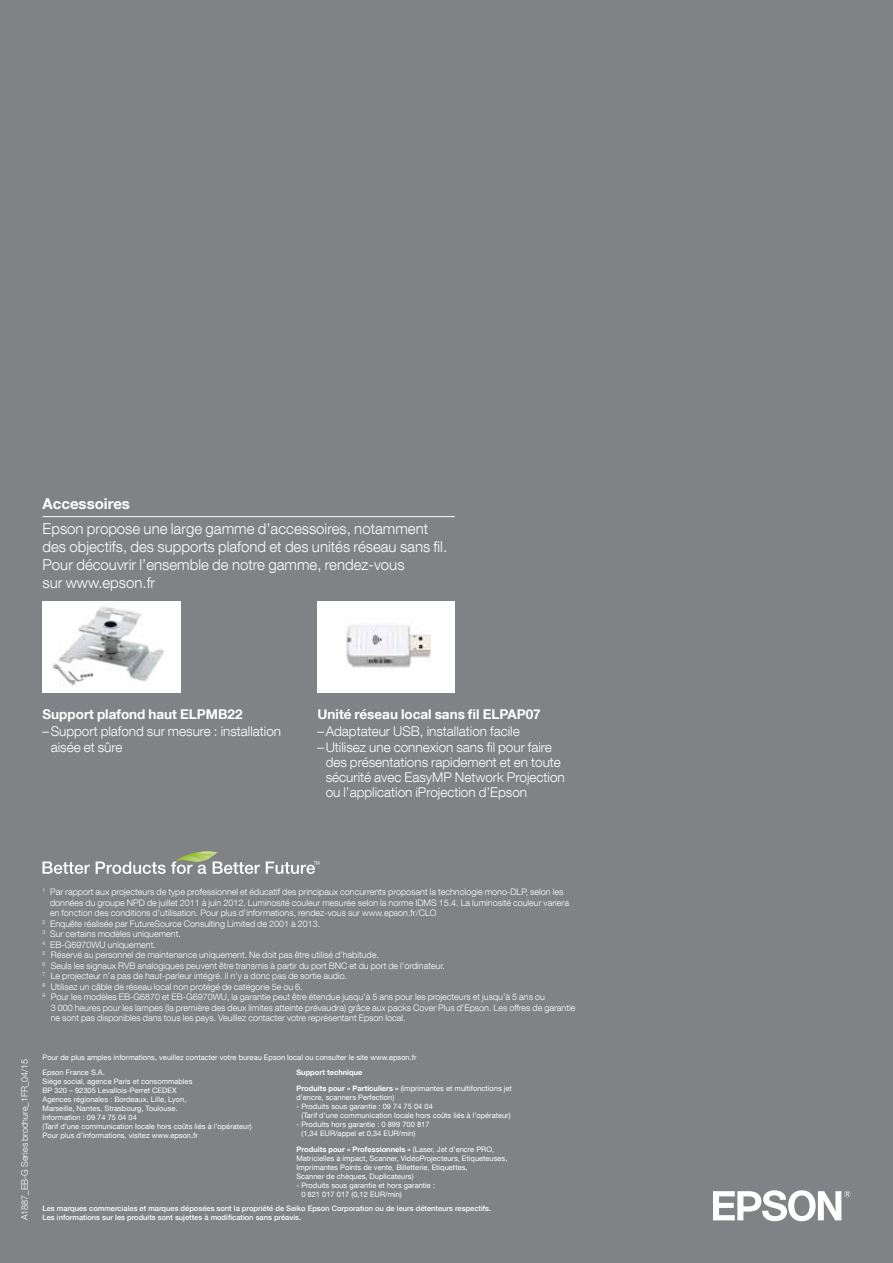
<style>
.page{position:relative;width:893px;height:1263px;background:#808285}
.page>*{position:absolute;margin:0;border:0;box-sizing:border-box;transform-origin:0 0}
.t1{font:300 15px/18px "Helvetica Neue LT Com";color:#fff}
.t2{font:700 15px "Helvetica Neue LT Com";color:#fff}
.t3{font:300 13.5px/16.5px "Helvetica Neue LT Com";color:#fff}
.t4{font:700 13.5px "Helvetica Neue LT Com";color:#fff}
.t5{font:300 9px "Helvetica Neue LT Com";color:#fff}
.t6{font:7.5px/9px "Helvetica Neue LT Com";color:#fff}
.t7{font:500 7.5px/9px "Helvetica Neue LT Com";color:#fff}
.t8{font:700 7.5px/16.2px "Helvetica Neue LT Com";color:#fff}
.s1{font-weight:400}
.s2{font-weight:700}
</style>
<div class="page">
<svg style="left:713px;top:1190px;width:137px;height:31px"></svg>
<svg style="left:43px;top:861px;width:47px;height:13px"></svg>
<svg style="left:96px;top:851px;width:164px;height:23px"></svg>
<svg style="left:266px;top:861px;width:53px;height:13px"></svg>
<hr style="left:43px;top:516px;width:412px;height:1px;background:#fff">
<img style="left:43px;top:601px;width:137px;height:91px">
<img style="left:317px;top:601px;width:138px;height:91px">
<h1 class="t2" style="left:43px;top:494px;width:89px">Accessoires</h1>
<h1 class="t1" style="left:43px;top:519px;width:406px">Epson propose une large gamme d’accessoires, notamment des objectifs, des supports plafond et des unités réseau sans fil.<br>Pour découvrir l’ensemble de notre gamme, rendez-vous<br>sur www.epson.fr</h1>
<h2 class="t4" style="left:43px;top:706px;width:202px">Support plafond haut ELPMB22</h2>
<h2 class="t3" style="left:51px;top:722px;width:232px;text-indent:-8px">–Support plafond sur mesure : installation aisée et sûre</h2>
<h2 class="t4" style="left:317px;top:706px;width:225px">Unité réseau local sans fil ELPAP07</h2>
<h2 class="t3" style="left:317px;top:722px;width:236px">–Adaptateur USB, installation facile –Utilisez une connexion sans fil pour faire</h2>
<h2 class="t3" style="left:326px;top:754px;width:241px;line-height:15px">des présentations rapidement et en toute sécurité avec EasyMP Network Projection ou l’application iProjection d’Epson</h2>
<p class="t5" style="left:43px;top:887px;width:522px"><sup>1</sup> Par rapport aux projecteurs de type professionnel et éducatif des principaux concurrents proposant la technologie mono-DLP, selon les</p>
<p class="t5" style="left:50px;top:897px;width:521px">données du groupe NPD de juillet 2011 à juin 2012. Luminosité couleur mesurée selon la norme IDMS 15.4. La luminosité couleur variera</p>
<p class="t5" style="left:50px;top:908px;width:388px">en fonction des conditions d’utilisation. Pour plus d’informations, rendez-vous sur www.epson.fr/CLO</p>
<p class="t5" style="left:43px;top:918px;width:279px"><sup>2</sup> Enquête réalisée par FutureSource Consulting Limited de 2001 à 2013.</p>
<p class="t5" style="left:43px;top:929px;width:140px"><sup>3</sup> Sur certains modèles uniquement.</p>
<p class="t5" style="left:43px;top:939px;width:115px"><sup>4</sup> EB-G6970WU uniquement.</p>
<p class="t5" style="left:43px;top:950px;width:338px"><sup>5</sup> Réservé au personnel de maintenance uniquement. Ne doit pas être utilisé d’habitude.</p>
<p class="t5" style="left:43px;top:960px;width:404px"><sup>6</sup> Seuls les signaux RVB analogiques peuvent être transmis à partir du port BNC et du port de l’ordinateur.</p>
<p class="t5" style="left:43px;top:971px;width:306px"><sup>7</sup> Le projecteur n’a pas de haut-parleur intégré. Il n’y a donc pas de sortie audio.</p>
<p class="t5" style="left:43px;top:981px;width:262px"><sup>8</sup> Utilisez un câble de réseau local non protégé de catégorie 5e ou 6.</p>
<p class="t5" style="left:43px;top:992px;width:504px"><sup>9</sup> Pour les modèles EB-G6870 et EB-G6970WU, la garantie peut être étendue jusqu’à 5 ans pour les projecteurs et jusqu’à 5 ans ou</p>
<p class="t5" style="left:51px;top:1002px;width:526px">3 000 heures pour les lampes (la première des deux limites atteinte prévaudra) grâce aux packs Cover Plus d’Epson. Les offres de garantie</p>
<p class="t5" style="left:51px;top:1013px;width:356px">ne sont pas disponibles dans tous les pays. Veuillez contacter votre représentant Epson local.</p>
<p class="t5" style="left:19px;top:1220px;width:163px;rotate:-90deg">A1887_EB-G Series brochure_1FR_04/15</p>
<p class="t6" style="left:43px;top:1050px;width:376px;line-height:14.4px">Pour de plus amples informations, veuillez contacter votre bureau Epson local ou consulter le site www.epson.fr<br>Epson France S.A.</p>
<p class="t6" style="left:43px;top:1076px;width:211px">Siège social, agence Paris et consommables<br>BP 320 – 92305 Levallois-Perret CEDEX<br>Agences régionales : Bordeaux, Lille, Lyon,<br>Marseille, Nantes, Strasbourg, Toulouse.<br>Information : 09 74 75 04 04<br>(Tarif d’une communication locale hors coûts liés à l’opérateur)<br>Pour plus d’informations, visitez www.epson.fr</p>
<p class="t8" style="left:296px;top:1064px;width:217px">Support technique<br>Produits pour « Particuliers » <span class="s1">(imprimantes et multifonctions jet</span></p>
<p class="t6" style="left:296px;top:1092px;width:99px">d’encre, scanners Perfection)</p>
<p class="t6" style="left:301px;top:1101px;width:211px;text-indent:-5px">- Produits sous garantie : 09 74 75 04 04<br>(Tarif d’une communication locale hors coûts liés à l’opérateur)</p>
<p class="t6" style="left:301px;top:1119px;width:130px;text-indent:-5px">- Produits hors garantie : 0 899 700 817 (1,34 EUR/appel et 0,34 EUR/min)</p>
<p class="t6" style="left:296px;top:1145px;width:213px"><span class="s2">Produits pour « Professionnels »</span> (Laser, Jet d’encre PRO, Matricielles à impact, Scanner, VidéoProjecteurs, Etiqueteuses, Imprimantes Points de vente, Billetterie, Etiquettes,<br>Scanner de chèques, Duplicateurs)</p>
<p class="t6" style="left:301px;top:1181px;width:135px;text-indent:-5px">- Produits sous garantie et hors garantie :<br>0 821 017 017 (0,12 EUR/min)</p>
<p class="t7" style="left:43px;top:1204px;width:450px">Les marques commerciales et marques déposées sont la propriété de Seiko Epson Corporation ou de leurs détenteurs respectifs.<br>Les informations sur les produits sont sujettes à modification sans préavis.</p>
</div>
